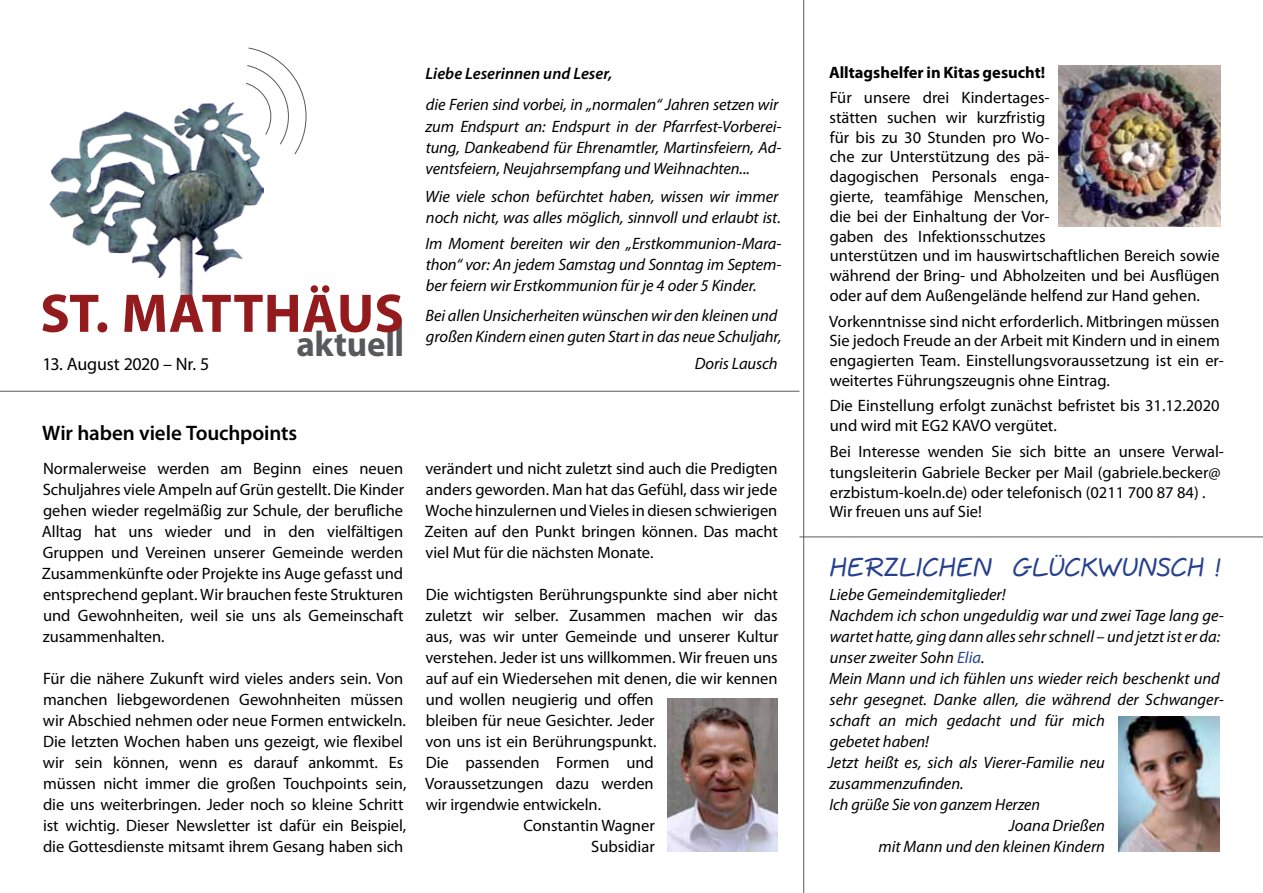
<style>
.page{position:relative;width:1263px;height:893px;background:#fff}
.page>*{position:absolute;margin:0;border:0;box-sizing:border-box;transform-origin:0 0}
.t1{font:700 54.9px "Myriad Pro";letter-spacing:.005em;color:#931b1e}
.t2{font:700 35.7px "Myriad Pro";color:#58595b}
.t3{font:27.75px "Quill Script";letter-spacing:-.015em;color:#25408f}
.t4{font:600 21px "Myriad Pro";letter-spacing:-.005em;color:#000}
.t5{font:18px "Myriad Pro";letter-spacing:-.015em;color:#000}
.t6{font:16.5px/21px "Myriad Pro";color:#000}
.t7{font:italic 16.5px/21px "Myriad Pro";letter-spacing:-.005em;color:#000}
.t8{font:700 16.5px "Myriad Pro";color:#000}
.t9{font:italic 600 16.5px "Myriad Pro";color:#000}
.s1{font-size:45.75px}
.s2{color:#25408f}
</style>
<div class="page">
<svg style="left:246px;top:47px;width:61px;height:108px"></svg>
<img style="left:50px;top:98px;width:214px;height:204px">
<hr style="left:0;top:391px;width:799px;height:1px;background:#58595b">
<img style="left:667px;top:699px;width:110px;height:153px">
<hr style="left:803px;top:0;width:1px;height:893px;background:#58595b">
<img style="left:1118px;top:716px;width:102px;height:135px">
<img style="left:1059px;top:65px;width:161px;height:162px">
<hr style="left:799px;top:536px;width:464px;height:1px;background:#58595b">
<p class="t9" style="left:426px;top:63px;width:188px">Liebe Leserinnen und Leser,</p>
<p class="t7" style="left:425px;top:94px;width:358px">die Ferien sind vorbei, in „normalen“ Jahren setzen wir zum Endspurt an: Endspurt in der Pfarrfest-Vorberei&shy;tung, Dankeabend für Ehrenamtler, Martinsfeiern, Ad&shy;ventsfeiern, Neujahrsempfang und Weihnachten...</p>
<p class="t7" style="left:425px;top:186px;width:357px">Wie viele schon befürchtet haben, wissen wir immer noch nicht, was alles möglich, sinnvoll und erlaubt ist.</p>
<p class="t7" style="left:425px;top:232px;width:358px;text-align:justify">Im Moment bereiten wir den „Erstkommunion-Mara&shy;thon“ vor: An jedem Samstag und Sonntag im Septem&shy;ber feiern wir Erstkommunion für je 4 oder 5 Kinder.</p>
<p class="t7" style="left:425px;top:304px;width:358px">Bei allen Unsicherheiten wünschen wir den kleinen und großen Kindern einen guten Start in das neue Schuljahr,</p>
<h1 class="t1" style="left:40px;top:278px;width:365px">st. Matthäus</h1>
<h2 class="t2" style="left:296px;top:321px;width:109px">aktuel<span class="s1">l</span></h2>
<p class="t5" style="left:43px;top:352px;width:168px">13. August 2020 – Nr. 5</p>
<p class="t7" style="left:695px;top:352px;width:84px">Doris Lausch</p>
<p class="t4" style="left:42px;top:420px;width:257px">Wir haben viele Touchpoints</p>
<p class="t6" style="left:42px;top:458px;width:364px;text-align:justify">Normalerweise werden am Beginn eines neuen Schuljahres viele Ampeln auf Grün gestellt. Die Kinder gehen wieder regelmäßig zur Schule, der berufliche Alltag hat uns wieder und in den vielfältigen Gruppen und Vereinen unserer Gemeinde werden Zusammenkünfte oder Projekte ins Auge gefasst und entsprechend geplant. Wir brauchen feste Strukturen und Gewohnheiten, weil sie uns als Gemeinschaft zusammenhalten.</p>
<p class="t6" style="left:43px;top:668px;width:365px">Für die nähere Zukunft wird vieles anders sein. Von manchen liebgewordenen Gewohnheiten müssen wir Abschied nehmen oder neue Formen entwickeln.<br>Die letzten Wochen haben uns gezeigt, wie flexibel wir sein können, wenn es darauf ankommt. Es müssen nicht immer die großen Touchpoints sein, die uns weiterbringen. Jeder noch so kleine Schritt ist wichtig. Dieser Newsletter ist dafür ein Beispiel, die Gottesdienste mitsamt ihrem Gesang haben sich</p>
<p class="t6" style="left:425px;top:458px;width:355px;text-align:justify">verändert und nicht zuletzt sind auch die Predigten anders geworden. Man hat das Gefühl, dass wir jede Woche hinzulernen und Vieles in diesen schwierigen Zeiten auf den Punkt bringen können. Das macht viel Mut für die nächsten Monate.</p>
<p class="t6" style="left:426px;top:584px;width:354px">Die wichtigsten Berührungspunkte sind aber nicht</p>
<p class="t6" style="left:425px;top:605px;width:354px">zuletzt wir selber. Zusammen machen wir das</p>
<p class="t6" style="left:426px;top:626px;width:354px">aus, was wir unter Gemeinde und unserer Kultur</p>
<p class="t6" style="left:426px;top:647px;width:353px">verstehen. Jeder ist uns willkommen. Wir freuen uns</p>
<p class="t6" style="left:426px;top:668px;width:353px">auf auf ein Wiedersehen mit denen, die wir kennen</p>
<p class="t6" style="left:426px;top:689px;width:229px">und wollen neugierig und offen</p>
<p class="t6" style="left:426px;top:710px;width:230px">bleiben für neue Gesichter. Jeder</p>
<p class="t6" style="left:426px;top:731px;width:232px">von uns ist ein Berührungspunkt.</p>
<p class="t6" style="left:426px;top:752px;width:229px">Die passenden Formen und</p>
<p class="t6" style="left:425px;top:773px;width:230px">Voraussetzungen dazu werden</p>
<p class="t6" style="left:426px;top:794px;width:177px">wir irgendwie entwickeln.</p>
<p class="t6" style="left:523px;top:815px;width:133px">Constantin Wagner</p>
<p class="t6" style="left:591px;top:836px;width:65px">Subsidiar</p>
<p class="t8" style="left:829px;top:61px;width:218px">Alltagshelfer in Kitas gesucht!</p>
<p class="t6" style="left:829px;top:87px;width:392px;line-height:19.8px">Für unsere drei Kindertages-<br>stätten suchen wir kurzfristig<br>für bis zu 30 Stunden pro Wo-<br>che zur Unterstützung des pä-<br>dagogischen Personals enga-<br>gierte, teamfähige Menschen,<br>die bei der Einhaltung der Vor-<br>gaben des Infektionsschutzes<br>unterstützen und im hauswirtschaftlichen Bereich sowie während der Bring- und Abholzeiten und bei Ausflügen oder auf dem Außengelände helfend zur Hand gehen.</p>
<p class="t6" style="left:829px;top:311px;width:396px;line-height:19.8px">Vorkenntnisse sind nicht erforderlich. Mitbringen müssen Sie jedoch Freude an der Arbeit mit Kindern und in einem engagierten Team. Einstellungsvoraussetzung ist ein er&shy;weitertes Führungszeugnis ohne Eintrag.</p>
<p class="t6" style="left:830px;top:396px;width:391px;line-height:19.8px">Die Einstellung erfolgt zunächst befristet bis 31.12.2020 und wird mit EG2 KAVO vergütet.</p>
<p class="t6" style="left:829px;top:441px;width:396px;line-height:20.2px">Bei Interesse wenden Sie sich bitte an unsere Verwal&shy;tungsleiterin Gabriele Becker per Mail (gabriele.becker@ erzbistum-koeln.de) oder telefonisch (0211 700 87 84) .<br>Wir freuen uns auf Sie!</p>
<h3 class="t3" style="left:829px;top:552px;width:393px">HERZLICHEN GLÜCKWUNSCH !</h3>
<p class="t7" style="left:829px;top:584px;width:178px">Liebe Gemeindemitglieder!</p>
<p class="t7" style="left:829px;top:605px;width:396px">Nachdem ich schon ungeduldig war und zwei Tage lang ge-</p>
<p class="t7" style="left:830px;top:626px;width:392px">wartet hatte, ging dann alles sehr schnell – und jetzt ist er da:</p>
<p class="t7" style="left:830px;top:647px;width:156px">unser zweiter Sohn <span class="s2">Elia</span>.</p>
<p class="t7" style="left:829px;top:668px;width:392px">Mein Mann und ich fühlen uns wieder reich beschenkt und</p>
<p class="t7" style="left:830px;top:689px;width:396px">sehr gesegnet. Danke allen, die während der Schwanger-</p>
<p class="t7" style="left:830px;top:710px;width:277px">schaft an mich gedacht und für mich</p>
<p class="t7" style="left:830px;top:731px;width:101px">gebetet haben!</p>
<p class="t7" style="left:828px;top:752px;width:278px">Jetzt heißt es, sich als Vierer-Familie neu</p>
<p class="t7" style="left:829px;top:773px;width:136px">zusammenzufinden.</p>
<p class="t7" style="left:829px;top:794px;width:212px">Ich grüße Sie von ganzem Herzen</p>
<p class="t7" style="left:1009px;top:815px;width:98px">Joana Drießen</p>
<p class="t7" style="left:878px;top:836px;width:228px">mit Mann und den kleinen Kindern</p>
</div>
